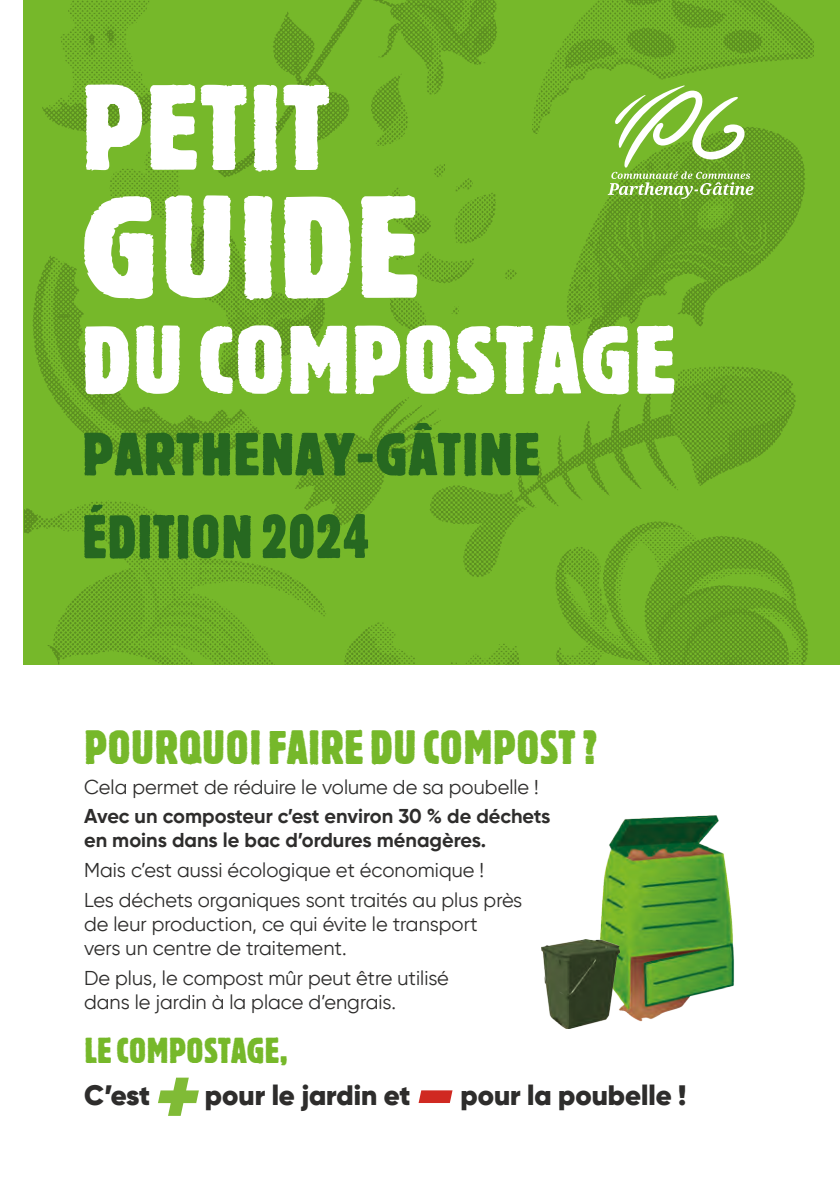
<style>
.page{position:relative;width:840px;height:1191px;background:#fff}
.page>*{position:absolute;margin:0;border:0;box-sizing:border-box;transform-origin:0 0}
.t1{font:italic 900 80px "Gilroy";color:#80bb36}
.t2{font:italic 900 80px "Gilroy";color:#d02921}
.t3{font:700 condensed 48px "Bannertype 1";color:#76b82a}
.t4{font:700 condensed 36px "Bannertype 1";color:#76b82a}
.t5{font:900 28px "Gilroy";color:#2e2d2c}
.t6{font:20px/24px "Gilroy";color:#2e2d2c}
.t7{font:700 20px/24px "Gilroy";color:#2e2d2c}
</style>
<div class="page">
<div style="left:0;top:0;width:839px;height:665px;background:#76b82a"></div>
<img style="left:25px;top:0;width:788px;height:665px">
<svg style="left:607px;top:85px;width:146px;height:114px"></svg>
<img style="left:582px;top:815px;width:152px;height:207px">
<img style="left:541px;top:940px;width:78px;height:89px">
<svg style="left:85px;top:325px;width:589px;height:69px;fill:#fff"></svg>
<svg style="left:84px;top:195px;width:333px;height:105px"></svg>
<svg style="left:85px;top:84px;width:245px;height:88px"></svg>
<svg style="left:84px;top:423px;width:455px;height:53px"></svg>
<svg style="left:84px;top:505px;width:284px;height:54px"></svg>
<div style="left:0;top:0;width:22px;height:1191px;background:#fff"></div>
<p class="t3" style="left:84px;top:721px;width:515px">POURQUOI FAIRE DU COMPOST ?</p>
<p class="t6" style="left:84px;top:774px;width:456px">Cela permet de réduire le volume de sa poubelle !</p>
<p class="t7" style="left:84px;top:804px;width:468px">Avec un composteur c’est environ 30 % de déchets en moins dans le bac d’ordures ménagères.</p>
<p class="t6" style="left:84px;top:858px;width:401px">Mais c’est aussi écologique et économique !</p>
<p class="t6" style="left:84px;top:887px;width:439px">Les déchets organiques sont traités au plus près de leur production, ce qui évite le transport<br>vers un centre de traitement.</p>
<p class="t6" style="left:84px;top:965px;width:366px">De plus, le compost mûr peut être utilisé dans le jardin à la place d’engrais.</p>
<p class="t4" style="left:84px;top:1030px;width:205px">LE COMPOSTAGE,</p>
<p class="t5" style="left:84px;top:1077px;width:67px">C’est</p>
<p class="t1" style="left:150px;top:1046px;width:68px">+</p>
<p class="t5" style="left:205px;top:1077px;width:207px">pour le jardin et</p>
<p class="t2" style="left:410px;top:1042px;width:63px">-</p>
<p class="t5" style="left:460px;top:1077px;width:227px">pour la poubelle !</p>
</div>
